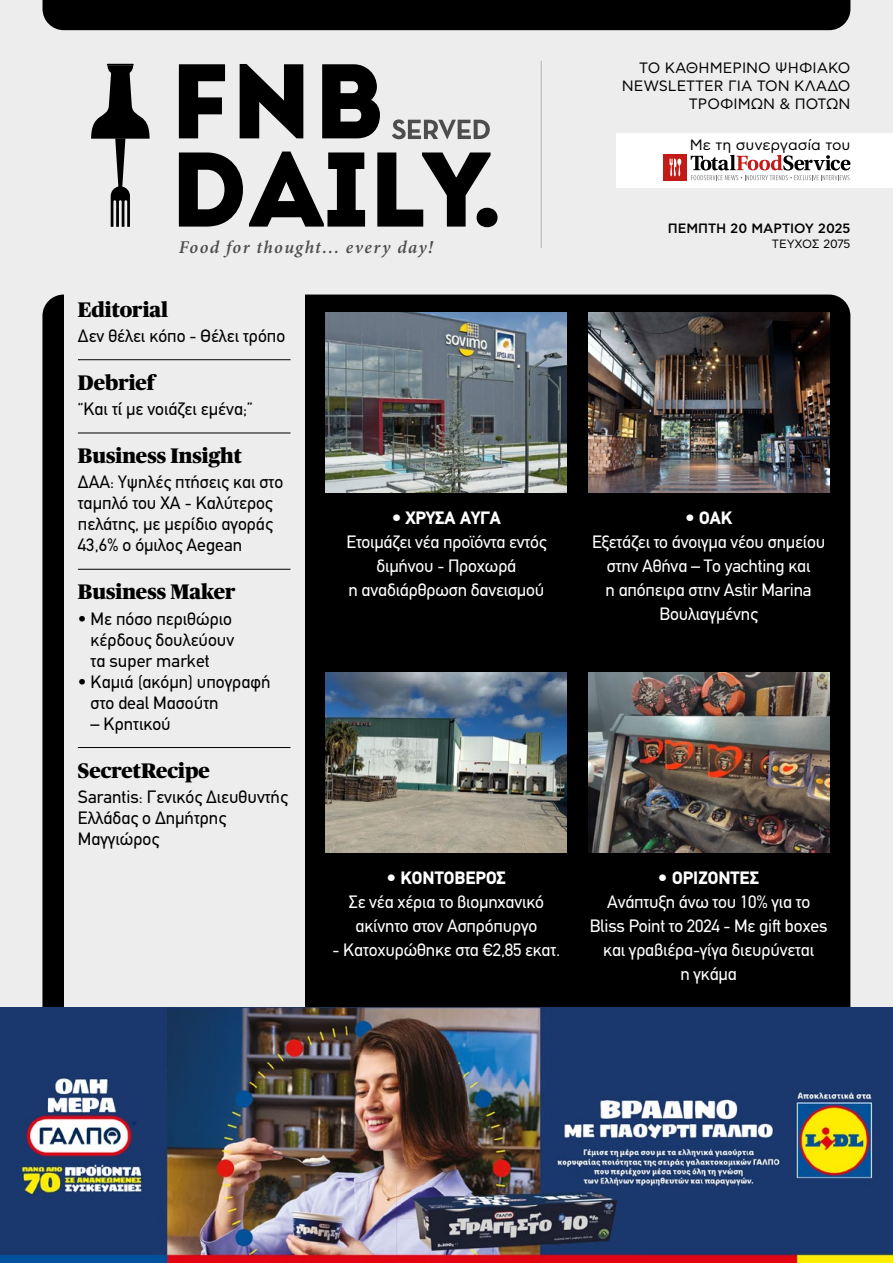
<style>
.page{position:relative;width:893px;height:1263px;background:#ededed}
.page>*{position:absolute;margin:0;border:0;box-sizing:border-box;transform-origin:0 0}
.t1{font:900 21px "Publico Headline";color:#000}
.t2{font:18px/24px "PF Din Text";letter-spacing:-.01em;color:#fff;text-align:center}
.t3{font:18px/21px "PF Din Text";color:#000}
.t4{font:900 18px "PF Din Text";color:#fff}
.t5{font:italic 600 18px "Minion Pro";letter-spacing:.075em;color:#4e4c4c}
.t6{font:15px/18px "CF Asty Std";color:#000;text-align:right}
.t7{font:500 13.5px "CF Asty Std";color:#000}
.t8{font:12px "CF Asty Std";letter-spacing:-.015em;color:#000}
</style>
<div class="page">
<hr style="left:541px;top:61px;width:1px;height:187px;background:#b3b3b3">
<hr style="left:107px;top:64px;width:27px;height:2px;background:#000">
<svg style="left:91px;top:66px;width:59px;height:161px"></svg>
<svg style="left:179px;top:64px;width:46px;height:74px"></svg>
<svg style="left:240px;top:64px;width:63px;height:74px"></svg>
<svg style="left:322px;top:64px;width:58px;height:74px"></svg>
<svg style="left:179px;top:152px;width:186px;height:75px"></svg>
<svg style="left:377px;top:152px;width:114px;height:75px"></svg>
<div style="left:477px;top:208px;width:21px;height:19px;background:#000;border-radius:50%"></div>
<svg style="left:392px;top:119px;width:98px;height:20px"></svg>
<div style="left:43px;top:0;width:807px;height:30px;background:#000"></div>
<div style="left:617px;top:133px;width:276px;height:54px;background:#fff"></div>
<div style="left:664px;top:154px;width:23px;height:27px;background:#c21a16"></div>
<svg style="left:670px;top:158px;width:12px;height:18px"></svg>
<svg style="left:691px;top:155px;width:159px;height:25px"></svg>
<div style="left:42px;top:295px;width:808px;height:925px;background:#000;border-radius:21px"></div>
<img style="left:588px;top:673px;width:241px;height:180px">
<img style="left:588px;top:313px;width:241px;height:180px">
<img style="left:326px;top:313px;width:241px;height:180px">
<img style="left:326px;top:673px;width:241px;height:180px">
<div style="left:64px;top:283px;width:241px;height:959px;background:#ededed"></div>
<hr style="left:78px;top:359px;width:212px;height:1px;background:#000">
<hr style="left:78px;top:433px;width:212px;height:1px;background:#000">
<hr style="left:78px;top:569px;width:212px;height:1px;background:#000">
<hr style="left:78px;top:747px;width:212px;height:1px;background:#000">
<img style="left:0;top:1008px;width:893px;height:255px">
<p class="t5" style="left:179px;top:234px;width:256px">Food for thought... every day!</p>
<p class="t1" style="left:78px;top:294px;width:92px">Editorial</p>
<p class="t3" style="left:78px;top:325px;width:209px">Δεν θέλει κόπο - Θέλει τρόπο</p>
<p class="t1" style="left:78px;top:367px;width:79px">Debrief</p>
<p class="t3" style="left:78px;top:399px;width:176px">“Και τί με νοιάζει εμένα;”</p>
<p class="t1" style="left:78px;top:440px;width:166px">Business Insight</p>
<p class="t3" style="left:78px;top:472px;width:207px">ΔΑΑ: Υψηλές πτήσεις και στο ταμπλό του ΧΑ - Kαλύτερος πελάτης, με μερίδιο αγοράς<br>43,6% ο όμιλος Aegean</p>
<p class="t1" style="left:78px;top:577px;width:159px">Business Maker</p>
<p class="t3" style="left:91px;top:608px;width:145px;text-indent:-13px">• Με πόσο περιθώριο κέρδους δουλεύουν τα super market</p>
<p class="t3" style="left:91px;top:671px;width:181px;text-indent:-13px">• Καμιά (ακόμη) υπογραφή στο deal Μασούτη</p>
<p class="t3" style="left:91px;top:713px;width:82px">– Κρητικού</p>
<p class="t1" style="left:78px;top:755px;width:133px">SecretRecipe</p>
<p class="t3" style="left:78px;top:786px;width:211px">Sarantis: Γενικός Διευθυντής<br>Ελλάδας o Δημήτρης<br>Μαγγιώρος</p>
<p class="t4" style="left:392px;top:507px;width:110px">• ΧΡΥΣΑ ΑΥΓΑ</p>
<p class="t2" style="left:346px;top:530px;width:202px">Ετοιμάζει νέα προϊόντα εντός διμήνου - Προχωρά<br>η αναδιάρθρωση δανεισμού</p>
<p class="t4" style="left:387px;top:867px;width:121px">• ΚΟΝΤΟΒΕΡΟΣ</p>
<p class="t2" style="left:349px;top:890px;width:197px">Σε νέα χέρια το βιομηχανικό ακίνητο στον Ασπρόπυργο</p>
<p class="t2" style="left:333px;top:938px;width:229px">- Κατοχυρώθηκε στα €2,85 εκατ.</p>
<p class="t6" style="left:622px;top:59px;width:230px">ΤΟ ΚΑΘΗΜΕΡΙΝΟ ΨΗΦΙΑΚΟ<br>NEWSLETTER ΓΙΑ ΤΟΝ ΚΛΑΔΟ<br>ΤΡΟΦΙΜΩΝ &amp; ΠΟΤΩΝ</p>
<p class="t6" style="left:690px;top:137px;width:162px">Με τη συνεργασία του</p>
<p class="t7" style="left:668px;top:221px;width:184px">ΠΕΜΠΤΗ 20 ΜΑΡΤΙΟΥ 2025</p>
<p class="t8" style="left:772px;top:237px;width:80px">ΤΕΥΧΟΣ 2075</p>
<p class="t4" style="left:685px;top:507px;width:48px">• OAK</p>
<p class="t2" style="left:592px;top:530px;width:235px">Εξετάζει το άνοιγμα νέου σημείου στην Αθήνα – Το yachting και<br>η απόπειρα στην Astir Marina<br>Βουλιαγμένης</p>
<p class="t4" style="left:658px;top:867px;width:102px">• OΡΙΖΟΝΤΕΣ</p>
<p class="t2" style="left:590px;top:890px;width:239px">Ανάπτυξη άνω του 10% για το<br>Βliss Point το 2024 - Με gift boxes και γραβιέρα-γίγα διευρύνεται<br>η γκάμα</p>
</div>
